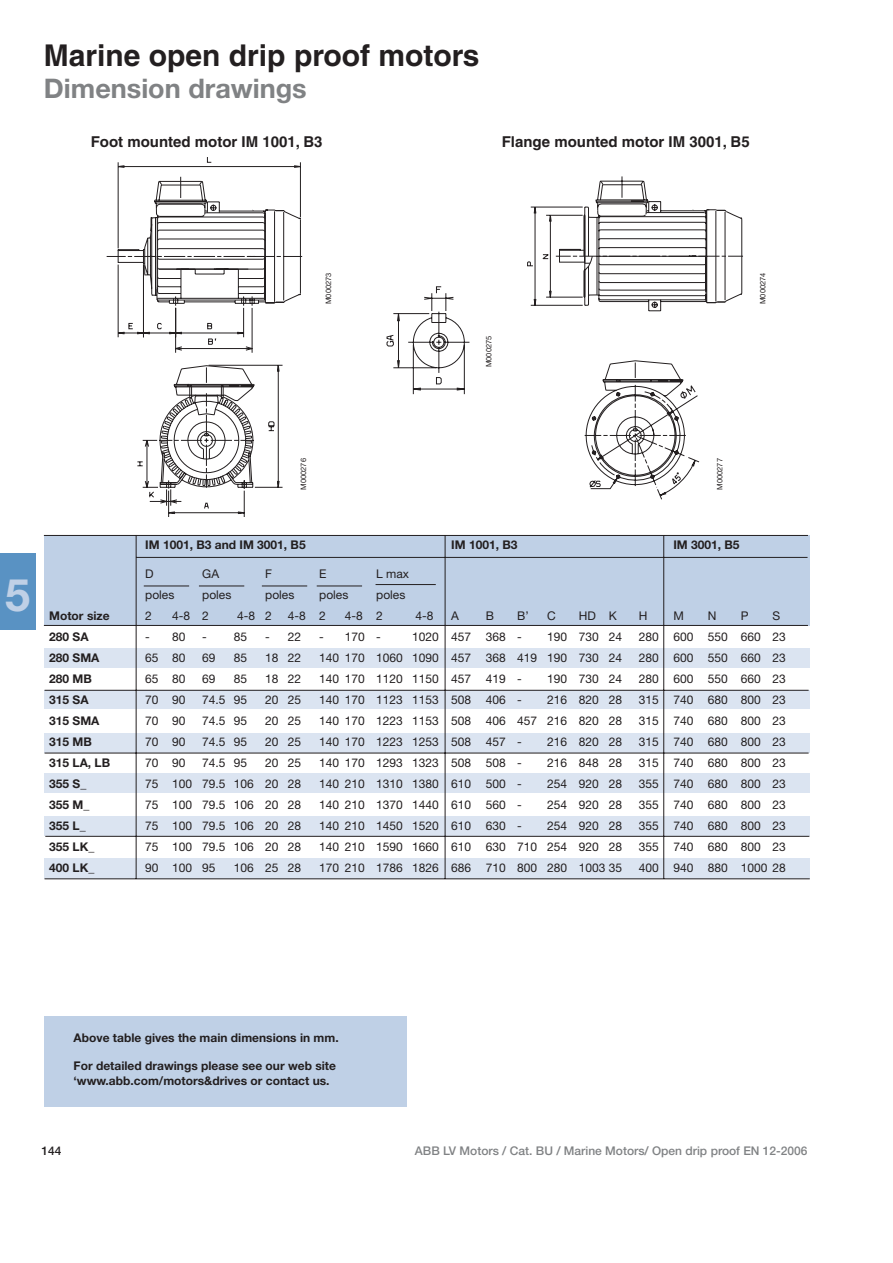
<style>
.page{position:relative;width:893px;height:1263px;background:#fff}
.page>*{position:absolute;margin:0;border:0;box-sizing:border-box;transform-origin:0 0}
.t1{font:700 45px "Helvetica Neue";color:#bfd0e6}
.t2{font:700 30px "Helvetica";color:#231f20}
.t3{font:700 27px "Helvetica Neue";color:#808284}
.t4{font:700 15px "Helvetica";color:#231f20}
.t5{font:12px "Helvetica Neue";color:#231f20}
.t6{font:700 12px/14.4px "Helvetica Neue";color:#231f20}
.t7{font:500 12px "Helvetica Neue";color:#808284}
.t8{font:500 12px "Helvetica Neue";color:#231f20}
.t9{font:7.5px "Helvetica Neue";color:#231f20}
</style>
<div class="page">
<svg style="left:115px;top:157px;width:186px;height:181px"></svg>
<svg style="left:137px;top:181px;width:606px;height:336px"></svg>
<svg style="left:387px;top:176px;width:355px;height:268px"></svg>
<svg style="left:584px;top:360px;width:115px;height:140px"></svg>
<div style="left:0;top:553px;width:35px;height:76px;background:#5992c3"></div>
<div style="left:45px;top:859px;width:765px;height:20px;background:#dbe4f1"></div>
<div style="left:45px;top:816px;width:765px;height:20px;background:#dbe4f1"></div>
<div style="left:45px;top:773px;width:765px;height:19px;background:#dbe4f1"></div>
<div style="left:45px;top:734px;width:765px;height:19px;background:#dbe4f1"></div>
<div style="left:45px;top:690px;width:765px;height:19px;background:#dbe4f1"></div>
<div style="left:45px;top:649px;width:765px;height:19px;background:#dbe4f1"></div>
<div style="left:44px;top:535px;width:765px;height:91px;background:#bfd0e6"></div>
<hr style="left:44px;top:625px;width:764px;height:1px;background:#231f20">
<hr style="left:136px;top:557px;width:671px;height:1px;background:#231f20">
<hr style="left:45px;top:690px;width:763px;height:1px;background:#231f20">
<hr style="left:44px;top:535px;width:764px;height:1px;background:#231f20">
<hr style="left:136px;top:535px;width:1px;height:344px;background:#231f20">
<hr style="left:45px;top:836px;width:764px;height:1px;background:#231f20">
<hr style="left:445px;top:535px;width:1px;height:344px;background:#231f20">
<hr style="left:663px;top:535px;width:1px;height:344px;background:#231f20">
<hr style="left:45px;top:753px;width:763px;height:1px;background:#231f20">
<hr style="left:45px;top:878px;width:765px;height:1px;background:#231f20">
<hr style="left:144px;top:586px;width:45px;height:1px;background:#231f20">
<hr style="left:199px;top:586px;width:45px;height:1px;background:#231f20">
<hr style="left:262px;top:586px;width:45px;height:1px;background:#231f20">
<hr style="left:317px;top:586px;width:45px;height:1px;background:#231f20">
<hr style="left:375px;top:584px;width:61px;height:1px;background:#231f20">
<div style="left:44px;top:1016px;width:363px;height:91px;background:#bfd0e6"></div>
<h2 class="t2" style="left:44px;top:44px;width:437px">Marine open drip proof motors</h2>
<h3 class="t3" style="left:44px;top:79px;width:264px">Dimension drawings</h3>
<p class="t4" style="left:91px;top:137px;width:233px">Foot mounted motor IM 1001, B3</p>
<p class="t4" style="left:502px;top:137px;width:249px">Flange mounted motor IM 3001, B5</p>
<p class="t9" style="left:326px;top:304px;width:33px;rotate:-90deg">M000273</p>
<p class="t9" style="left:760px;top:304px;width:33px;rotate:-90deg">M000274</p>
<p class="t9" style="left:486px;top:367px;width:33px;rotate:-90deg">M000275</p>
<p class="t9" style="left:301px;top:490px;width:33px;rotate:-90deg">M000276</p>
<p class="t9" style="left:717px;top:490px;width:33px;rotate:-90deg">M000277</p>
<h1 class="t1" style="left:5px;top:579px;width:27px">5</h1>
<p class="t6" style="left:145px;top:538px;width:162px">IM 1001, B3 and IM 3001, B5</p>
<p class="t6" style="left:451px;top:538px;width:68px">IM 1001, B3</p>
<p class="t6" style="left:673px;top:538px;width:68px">IM 3001, B5</p>
<p class="t5" style="left:145px;top:570px;width:10px">D</p>
<p class="t5" style="left:202px;top:570px;width:18px">GA</p>
<p class="t5" style="left:265px;top:570px;width:8px">F</p>
<p class="t5" style="left:319px;top:570px;width:9px">E</p>
<p class="t5" style="left:376px;top:570px;width:34px">L max</p>
<p class="t5" style="left:145px;top:591px;width:31px">poles</p>
<p class="t5" style="left:202px;top:591px;width:31px">poles</p>
<p class="t5" style="left:265px;top:591px;width:31px">poles</p>
<p class="t5" style="left:319px;top:591px;width:31px">poles</p>
<p class="t5" style="left:376px;top:591px;width:31px">poles</p>
<p class="t6" style="left:49px;top:610px;width:62px">Motor size</p>
<p class="t5" style="left:145px;top:612px;width:8px">2</p>
<p class="t5" style="left:172px;top:612px;width:38px">4-8 2</p>
<p class="t5" style="left:237px;top:612px;width:36px">4-8 2</p>
<p class="t5" style="left:288px;top:612px;width:40px">4-8 2</p>
<p class="t5" style="left:345px;top:612px;width:40px">4-8 2</p>
<p class="t5" style="left:416px;top:612px;width:20px">4-8</p>
<p class="t5" style="left:451px;top:612px;width:9px">A</p>
<p class="t5" style="left:486px;top:612px;width:10px">B</p>
<p class="t5" style="left:517px;top:612px;width:13px">B’</p>
<p class="t5" style="left:547px;top:612px;width:10px">C</p>
<p class="t5" style="left:579px;top:612px;width:40px">HD K</p>
<p class="t5" style="left:639px;top:612px;width:10px">H</p>
<p class="t5" style="left:673px;top:612px;width:12px">M</p>
<p class="t5" style="left:708px;top:612px;width:10px">N</p>
<p class="t5" style="left:741px;top:612px;width:9px">P</p>
<p class="t5" style="left:772px;top:612px;width:9px">S</p>
<p class="t6" style="left:49px;top:631px;width:41px">280 SA</p>
<p class="t5" style="left:145px;top:633px;width:42px">- 80</p>
<p class="t5" style="left:202px;top:633px;width:46px">- 85</p>
<p class="t5" style="left:265px;top:633px;width:37px">- 22</p>
<p class="t5" style="left:319px;top:633px;width:63px">- 170 -</p>
<p class="t5" style="left:412px;top:633px;width:111px">1020 457 368 -</p>
<p class="t5" style="left:547px;top:633px;width:76px">190 730 24</p>
<p class="t5" style="left:639px;top:633px;width:148px">280 600 550 660 23</p>
<p class="t6" style="left:49px;top:652px;width:52px">280 SMA</p>
<p class="t5" style="left:145px;top:654px;width:42px">65 80</p>
<p class="t5" style="left:202px;top:654px;width:15px">69</p>
<p class="t5" style="left:234px;top:654px;width:15px">85</p>
<p class="t5" style="left:265px;top:654px;width:37px">18 22</p>
<p class="t5" style="left:319px;top:654px;width:304px">140 170 1060 1090 457 368 419 190 730 24</p>
<p class="t5" style="left:639px;top:654px;width:148px">280 600 550 660 23</p>
<p class="t6" style="left:49px;top:673px;width:44px">280 MB</p>
<p class="t5" style="left:145px;top:675px;width:42px">65 80</p>
<p class="t5" style="left:202px;top:675px;width:15px">69</p>
<p class="t5" style="left:234px;top:675px;width:15px">85</p>
<p class="t5" style="left:265px;top:675px;width:37px">18 22</p>
<p class="t5" style="left:319px;top:675px;width:204px">140 170 1120 1150 457 419 -</p>
<p class="t5" style="left:547px;top:675px;width:76px">190 730 24</p>
<p class="t5" style="left:639px;top:675px;width:148px">280 600 550 660 23</p>
<p class="t6" style="left:49px;top:694px;width:41px">315 SA</p>
<p class="t5" style="left:145px;top:696px;width:42px">70 90</p>
<p class="t5" style="left:202px;top:696px;width:46px">74.5 95</p>
<p class="t5" style="left:265px;top:696px;width:37px">20 25</p>
<p class="t5" style="left:319px;top:696px;width:204px">140 170 1123 1153 508 406 -</p>
<p class="t5" style="left:547px;top:696px;width:76px">216 820 28</p>
<p class="t5" style="left:639px;top:696px;width:148px">315 740 680 800 23</p>
<p class="t6" style="left:49px;top:715px;width:52px">315 SMA</p>
<p class="t5" style="left:145px;top:717px;width:42px">70 90</p>
<p class="t5" style="left:202px;top:717px;width:46px">74.5 95</p>
<p class="t5" style="left:265px;top:717px;width:37px">20 25</p>
<p class="t5" style="left:319px;top:717px;width:304px">140 170 1223 1153 508 406 457 216 820 28</p>
<p class="t5" style="left:639px;top:717px;width:148px">315 740 680 800 23</p>
<p class="t6" style="left:49px;top:736px;width:44px">315 MB</p>
<p class="t5" style="left:145px;top:738px;width:42px">70 90</p>
<p class="t5" style="left:202px;top:738px;width:46px">74.5 95</p>
<p class="t5" style="left:265px;top:738px;width:37px">20 25</p>
<p class="t5" style="left:319px;top:738px;width:204px">140 170 1223 1253 508 457 -</p>
<p class="t5" style="left:547px;top:738px;width:76px">216 820 28</p>
<p class="t5" style="left:639px;top:738px;width:148px">315 740 680 800 23</p>
<p class="t6" style="left:49px;top:757px;width:62px">315 LA, LB</p>
<p class="t5" style="left:145px;top:759px;width:42px">70 90</p>
<p class="t5" style="left:202px;top:759px;width:46px">74.5 95</p>
<p class="t5" style="left:265px;top:759px;width:37px">20 25</p>
<p class="t5" style="left:319px;top:759px;width:204px">140 170 1293 1323 508 508 -</p>
<p class="t5" style="left:547px;top:759px;width:76px">216 848 28</p>
<p class="t5" style="left:639px;top:759px;width:148px">315 740 680 800 23</p>
<p class="t6" style="left:49px;top:778px;width:39px">355 S_</p>
<p class="t5" style="left:145px;top:780px;width:157px">75 100 79.5 106 20 28</p>
<p class="t5" style="left:319px;top:780px;width:204px">140 210 1310 1380 610 500 -</p>
<p class="t5" style="left:547px;top:780px;width:76px">254 920 28</p>
<p class="t5" style="left:639px;top:780px;width:148px">355 740 680 800 23</p>
<p class="t6" style="left:49px;top:799px;width:42px">355 M_</p>
<p class="t5" style="left:145px;top:801px;width:157px">75 100 79.5 106 20 28</p>
<p class="t5" style="left:319px;top:801px;width:204px">140 210 1370 1440 610 560 -</p>
<p class="t5" style="left:547px;top:801px;width:76px">254 920 28</p>
<p class="t5" style="left:639px;top:801px;width:148px">355 740 680 800 23</p>
<p class="t6" style="left:49px;top:820px;width:38px">355 L_</p>
<p class="t5" style="left:145px;top:822px;width:157px">75 100 79.5 106 20 28</p>
<p class="t5" style="left:319px;top:822px;width:204px">140 210 1450 1520 610 630 -</p>
<p class="t5" style="left:547px;top:822px;width:76px">254 920 28</p>
<p class="t5" style="left:639px;top:822px;width:148px">355 740 680 800 23</p>
<p class="t6" style="left:49px;top:841px;width:47px">355 LK_</p>
<p class="t5" style="left:145px;top:843px;width:157px">75 100 79.5 106 20 28</p>
<p class="t5" style="left:319px;top:843px;width:304px">140 210 1590 1660 610 630 710 254 920 28</p>
<p class="t5" style="left:639px;top:843px;width:148px">355 740 680 800 23</p>
<p class="t6" style="left:49px;top:862px;width:47px">400 LK_</p>
<p class="t5" style="left:145px;top:864px;width:72px">90 100 95</p>
<p class="t5" style="left:234px;top:864px;width:69px">106 25 28</p>
<p class="t5" style="left:319px;top:864px;width:304px">170 210 1786 1826 686 710 800 280 1003 35</p>
<p class="t5" style="left:639px;top:864px;width:148px">400 940 880 1000 28</p>
<p class="t6" style="left:74px;top:1031px;width:267px">Above table gives the main dimensions in mm.</p>
<p class="t6" style="left:74px;top:1060px;width:264px">For detailed drawings please see our web site ‘www.abb.com/motors&amp;drives or contact us.</p>
<p class="t8" style="left:42px;top:1147px;width:22px">144</p>
<p class="t7" style="left:415px;top:1147px;width:394px">ABB LV Motors / Cat. BU / Marine Motors/ Open drip proof EN 12-2006</p>
</div>
